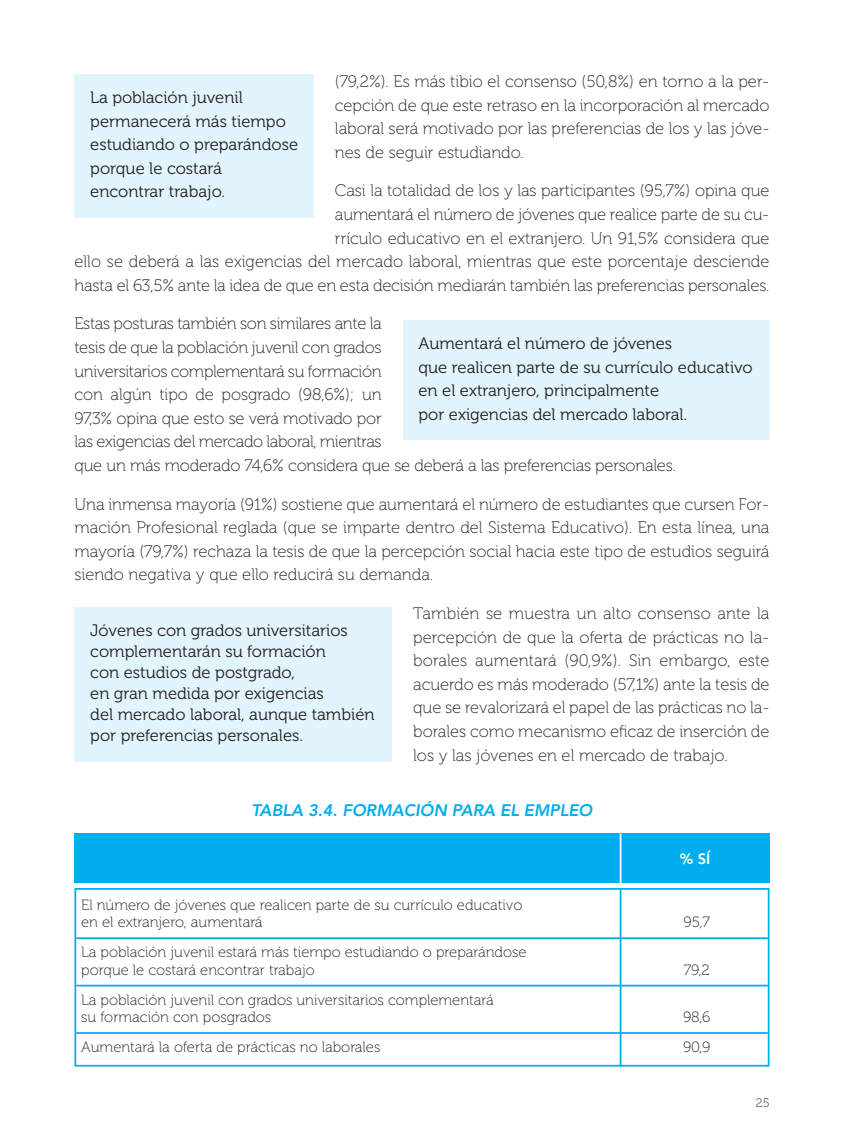
<style>
.page{position:relative;width:844px;height:1141px;background:#fff}
.page>*{position:absolute;margin:0;border:0;box-sizing:border-box;transform-origin:0 0}
.t1{font:16.62px/23.6px "Museo 100";letter-spacing:-.01em;color:#231f20;text-align:justify}
.t2{font:16.62px/23.6px "Museo 300";color:#231f20}
.t3{font:italic 800 16.62px "Avenir LT Std";color:#00aeef}
.t4{font:14.88px/17.5px "Museo 100";color:#231f20}
.t5{font:800 14.88px "Avenir LT Std";color:#fff}
.t6{font:12.25px "Museo 100";color:#231f20}
</style>
<div class="page">
<div style="left:74px;top:74px;width:240px;height:144px;background:#e2f4fc"></div>
<div style="left:402px;top:321px;width:367px;height:119px;background:#e2f4fc"></div>
<div style="left:74px;top:607px;width:318px;height:154px;background:#e2f4fc"></div>
<div style="left:74px;top:833px;width:695px;height:50px;background:#00aeef"></div>
<div style="left:74px;top:888px;width:695px;height:179px;border:2px solid #00aeef"></div>
<hr style="left:76px;top:937px;width:691px;height:2px;background:#00aeef">
<hr style="left:76px;top:985px;width:691px;height:1px;background:#00aeef">
<hr style="left:76px;top:1032px;width:691px;height:2px;background:#00aeef">
<hr style="left:619px;top:833px;width:2px;height:50px;background:#fff">
<hr style="left:619px;top:888px;width:2px;height:179px;background:#00aeef">
<p class="t1" style="left:335px;top:71px;width:436px">(79,2%). Es más tibio el consenso (50,8%) en torno a la per&shy;cepción de que este retraso en la incorporación al mercado laboral será motivado por las preferencias de los y las jóve&shy;nes de seguir estudiando.</p>
<p class="t1" style="left:74px;top:180px;width:696px;text-align:right">Casi la totalidad de los y las participantes (95,7%) opina que<br>aumentará el número de jóvenes que realice parte de su cu-<br>rrículo educativo en el extranjero. Un 91,5% considera que<br>ello se deberá a las exigencias del mercado laboral, mientras que este porcentaje desciende hasta el 63,5% ante la idea de que en esta decisión mediarán también las preferencias personales.</p>
<p class="t1" style="left:74px;top:313px;width:602px;text-align:left">Estas posturas también son similares ante la<br>tesis de que la población juvenil con grados<br>universitarios complementará su formación<br>con algún tipo de posgrado (98,6%); un<br>97,3% opina que esto se verá motivado por<br>las exigencias del mercado laboral, mientras<br>que un más moderado 74,6% considera que se deberá a las preferencias personales.</p>
<p class="t1" style="left:74px;top:494px;width:696px">Una inmensa mayoría (91%) sostiene que aumentará el número de estudiantes que cursen For&shy;mación Profesional reglada (que se imparte dentro del Sistema Educativo). En esta línea, una mayoría (79,7%) rechaza la tesis de que la percepción social hacia este tipo de estudios seguirá siendo negativa y que ello reducirá su demanda.</p>
<p class="t1" style="left:413px;top:603px;width:358px">También se muestra un alto consenso ante la percepción de que la oferta de prácticas no la&shy;borales aumentará (90,9%). Sin embargo, este acuerdo es más moderado (57,1%) ante la tesis de que se revalorizará el papel de las prácticas no la&shy;borales como mecanismo eficaz de inserción de los y las jóvenes en el mercado de trabajo.</p>
<p class="t2" style="left:90px;top:87px;width:209px">La población juvenil permanecerá más tiempo estudiando o preparándose porque le costará encontrar trabajo.</p>
<p class="t2" style="left:418px;top:333px;width:336px">Aumentará el número de jóvenes<br>que realicen parte de su currículo educativo en el extranjero, principalmente<br>por exigencias del mercado laboral.</p>
<p class="t2" style="left:90px;top:621px;width:286px;line-height:21px">Jóvenes con grados universitarios complementarán su formación<br>con estudios de postgrado,<br>en gran medida por exigencias<br>del mercado laboral, aunque también por preferencias personales.</p>
<p class="t3" style="left:251px;top:804px;width:342px">TABLA 3.4. FORMACIÓN PARA EL EMPLEO</p>
<p class="t4" style="left:81px;top:897px;width:442px">El número de jóvenes que realicen parte de su currículo educativo en el extranjero, aumentará</p>
<p class="t4" style="left:81px;top:945px;width:447px">La población juvenil estará más tiempo estudiando o preparándose porque le costará encontrar trabajo</p>
<p class="t4" style="left:81px;top:992px;width:414px">La población juvenil con grados universitarios complementará su formación con posgrados</p>
<p class="t5" style="left:679px;top:852px;width:32px">% SÍ</p>
<p class="t4" style="left:683px;top:915px;width:28px">95,7</p>
<p class="t4" style="left:683px;top:962px;width:28px">79,2</p>
<p class="t4" style="left:682px;top:1010px;width:29px">98,6</p>
<p class="t4" style="left:81px;top:1040px;width:300px">Aumentará la oferta de prácticas no laborales</p>
<p class="t4" style="left:682px;top:1040px;width:29px">90,9</p>
<p class="t6" style="left:755px;top:1098px;width:15px">25</p>
</div>
